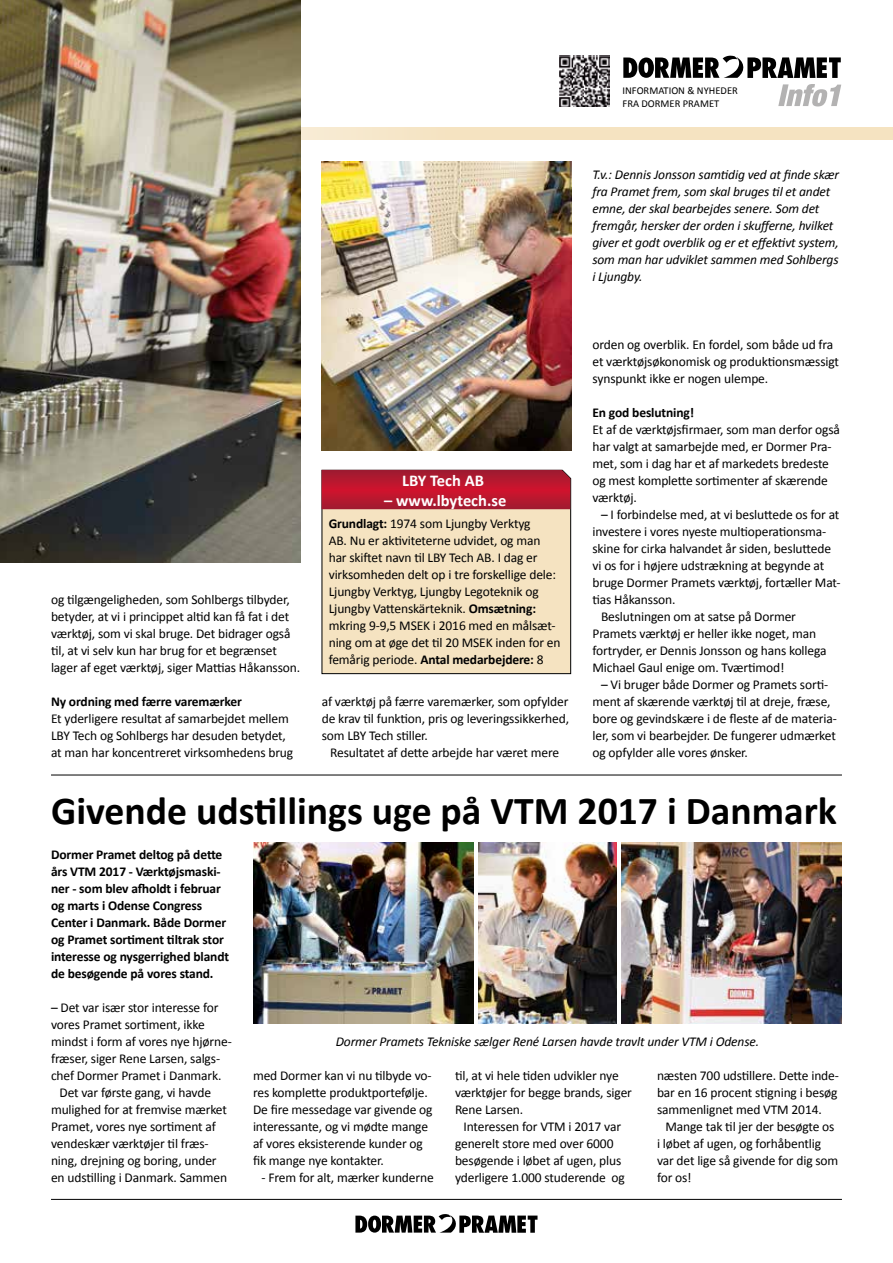
<style>
.page{position:relative;width:893px;height:1263px;background:#fff}
.page>*{position:absolute;margin:0;border:0;box-sizing:border-box;transform-origin:0 0}
.t1{font:700 39.75px "Calibri";color:#000}
.t2{font:700 16.5px "Calibri";color:#fff}
.t3{font:13.5px/17px "Calibri";letter-spacing:-.01em;color:#000}
.t4{font:italic 13.5px/17px "Calibri";letter-spacing:-.01em;color:#000}
.t5{font:700 13.5px/17px "Calibri";letter-spacing:-.01em;color:#000}
.t6{font:10.5px/12.6px "Calibri";color:#000}
.s1{font-weight:700}
</style>
<div class="page">
<svg style="left:778px;top:84px;width:63px;height:22px"></svg>
<div style="left:0;top:128px;width:893px;height:12px;background:#f5e3c1"></div>
<hr style="left:51px;top:1199px;width:791px;height:1px;background:#000">
<svg style="left:355px;top:1214px;width:182px;height:19px"></svg>
<img style="left:559px;top:56px;width:51px;height:1px">
<img style="left:559px;top:57px;width:51px;height:50px">
<svg style="left:623px;top:56px;width:218px;height:22px"></svg>
<img style="left:0;top:0;width:300px;height:562px">
<img style="left:322px;top:162px;width:249px;height:289px">
<div style="left:321px;top:469px;width:250px;height:205px;background:#f5e3c1"></div>
<svg style="left:322px;top:470px;width:248px;height:39px;background:#b6172f"></svg>
<hr style="left:51px;top:775px;width:791px;height:1px;background:#000">
<img style="left:253px;top:842px;width:221px;height:181px">
<img style="left:621px;top:842px;width:221px;height:181px">
<img style="left:479px;top:843px;width:138px;height:180px">
<p class="t6" style="left:622px;top:84px;width:117px">INFORMATION &amp; NYHEDER<br>FRA DORMER PRAMET</p>
<p class="t3" style="left:51px;top:590px;width:251px">og tilgængeligheden, som Sohlbergs tilbyder, betyder, at vi i princippet altid kan få fat i det værktøj, som vi skal bruge. Det bidrager også til, at vi selv kun har brug for et begrænset lager af eget værktøj, siger Mattias Håkansson.</p>
<p class="t5" style="left:51px;top:692px;width:192px">Ny ordning med færre varemærker</p>
<p class="t3" style="left:51px;top:709px;width:244px">Et yderligere resultat af samarbejdet mellem<br>LBY Tech og Sohlbergs har desuden betydet, at man har koncentreret virksomhedens brug</p>
<p class="t2" style="left:402px;top:470px;width:83px">LBY Tech AB</p>
<p class="t2" style="left:384px;top:490px;width:124px">– www.lbytech.se</p>
<p class="t3" style="left:329px;top:514px;width:233px"><span class="s1">Grundlagt:</span> 1974 som Ljungby Verktyg<br>AB. Nu er aktiviteterne udvidet, og man har skiftet navn til LBY Tech AB. I dag er virksomheden delt op i tre forskellige dele:<br>Ljungby Verktyg, Ljungby Legoteknik og Ljungby Vattenskärteknik. <span class="s1">Omsætning: </span>mkring 9-9,5 MSEK i 2016 med en målsæt&shy;ning om at øge det til 20 MSEK inden for en femårig periode. <span class="s1">Antal medarbejdere:</span> 8</p>
<p class="t3" style="left:322px;top:692px;width:249px;text-align:justify">af værktøj på færre varemærker, som opfylder de krav til funktion, pris og leveringssikkerhed, som LBY Tech stiller.</p>
<p class="t3" style="left:330px;top:743px;width:230px">Resultatet af dette arbejde har været mere</p>
<p class="t4" style="left:592px;top:165px;width:248px">T.v.: Dennis Jonsson samtidig ved at finde skær fra Pramet frem, som skal bruges til et andet emne, der skal bearbejdes senere. Som det fremgår, hersker der orden i skufferne, hvilket giver et godt overblik og er et effektivt system, som man har udviklet sammen med Sohlbergs i Ljungby.</p>
<p class="t3" style="left:592px;top:335px;width:248px">orden og overblik. En fordel, som både ud fra et værktøjsøkonomisk og produktionsmæssigt synspunkt ikke er nogen ulempe.</p>
<p class="t5" style="left:592px;top:403px;width:103px">En god beslutning!</p>
<p class="t3" style="left:592px;top:420px;width:249px">Et af de værktøjsfirmaer, som man derfor også har valgt at samarbejde med, er Dormer Pra&shy;met, som i dag har et af markedets bredeste og mest komplette sortimenter af skærende værktøj.</p>
<p class="t3" style="left:601px;top:505px;width:240px">– I forbindelse med, at vi besluttede os for at</p>
<p class="t3" style="left:592px;top:522px;width:235px">investere i vores nyeste multioperationsma-</p>
<p class="t3" style="left:592px;top:539px;width:240px">skine for cirka halvandet år siden, besluttede</p>
<p class="t3" style="left:592px;top:556px;width:233px">vi os for i højere udstrækning at begynde at</p>
<p class="t3" style="left:592px;top:573px;width:250px">bruge Dormer Pramets værktøj, fortæller Mat-</p>
<p class="t3" style="left:592px;top:590px;width:85px">tias Håkansson.</p>
<p class="t3" style="left:601px;top:607px;width:196px">Beslutningen om at satse på Dormer</p>
<p class="t3" style="left:592px;top:624px;width:225px">Pramets værktøj er heller ikke noget, man</p>
<p class="t3" style="left:592px;top:641px;width:236px">fortryder, er Dennis Jonsson og hans kollega</p>
<p class="t3" style="left:592px;top:658px;width:193px">Michael Gaul enige om. Tværtimod!</p>
<p class="t3" style="left:592px;top:675px;width:246px;text-indent:9px">– Vi bruger både Dormer og Pramets sorti&shy;ment af skærende værktøj til at dreje, fræse, bore og gevindskære i de fleste af de materia&shy;ler, som vi bearbejder. De fungerer udmærket og opfylder alle vores ønsker.</p>
<h1 class="t1" style="left:51px;top:786px;width:787px">Givende udstillings uge på VTM 2017 i Danmark</h1>
<p class="t5" style="left:51px;top:845px;width:180px">Dormer Pramet deltog på dette års VTM 2017 - Værktøjsmaski&shy;ner - som blev afholdt i februar og marts i Odense Congress<br>Center i Danmark. Både Dormer og Pramet sortiment tiltrak stor interesse og nysgerrighed blandt de besøgende på vores stand.</p>
<p class="t3" style="left:51px;top:998px;width:169px">– Det var især stor interesse for</p>
<p class="t3" style="left:51px;top:1015px;width:155px">vores Pramet sortiment, ikke</p>
<p class="t3" style="left:51px;top:1032px;width:182px">mindst i form af vores nye hjørne-</p>
<p class="t3" style="left:51px;top:1049px;width:171px">fræser, siger Rene Larsen, salgs-</p>
<p class="t3" style="left:51px;top:1066px;width:172px">chef Dormer Pramet i Danmark.</p>
<p class="t3" style="left:60px;top:1083px;width:153px">Det var første gang, vi havde</p>
<p class="t3" style="left:51px;top:1100px;width:177px">mulighed for at fremvise mærket</p>
<p class="t3" style="left:51px;top:1117px;width:166px">Pramet, vores nye sortiment af</p>
<p class="t3" style="left:51px;top:1134px;width:159px">vendeskær værktøjer til fræs-</p>
<p class="t3" style="left:51px;top:1151px;width:167px">ning, drejning og boring, under</p>
<p class="t3" style="left:51px;top:1168px;width:178px">en udstilling i Danmark. Sammen</p>
<p class="t4" style="left:336px;top:1032px;width:425px">Dormer Pramets Tekniske sælger René Larsen havde travlt under VTM i Odense.</p>
<p class="t3" style="left:253px;top:1066px;width:181px">med Dormer kan vi nu tilbyde vo&shy;res komplette produktportefølje.<br>De fire messedage var givende og interessante, og vi mødte mange af vores eksisterende kunder og fik mange nye kontakter.</p>
<p class="t3" style="left:262px;top:1169px;width:174px">- Frem for alt, mærker kunderne</p>
<p class="t3" style="left:455px;top:1066px;width:178px">til, at vi hele tiden udvikler nye værktøjer for begge brands, siger<br>Rene Larsen.</p>
<p class="t3" style="left:455px;top:1117px;width:171px;text-indent:9px">Interessen for VTM i 2017 var generelt store med over 6000 besøgende i løbet af ugen, plus yderligere 1.000 studerende og</p>
<p class="t3" style="left:657px;top:1066px;width:183px;text-align:justify">næsten 700 udstillere. Dette inde&shy;bar en 16 procent stigning i besøg sammenlignet med VTM 2014.</p>
<p class="t3" style="left:657px;top:1118px;width:183px;text-indent:9px">Mange tak til jer der besøgte os i løbet af ugen, og forhåbentlig var det lige så givende for dig som for os!</p>
</div>
